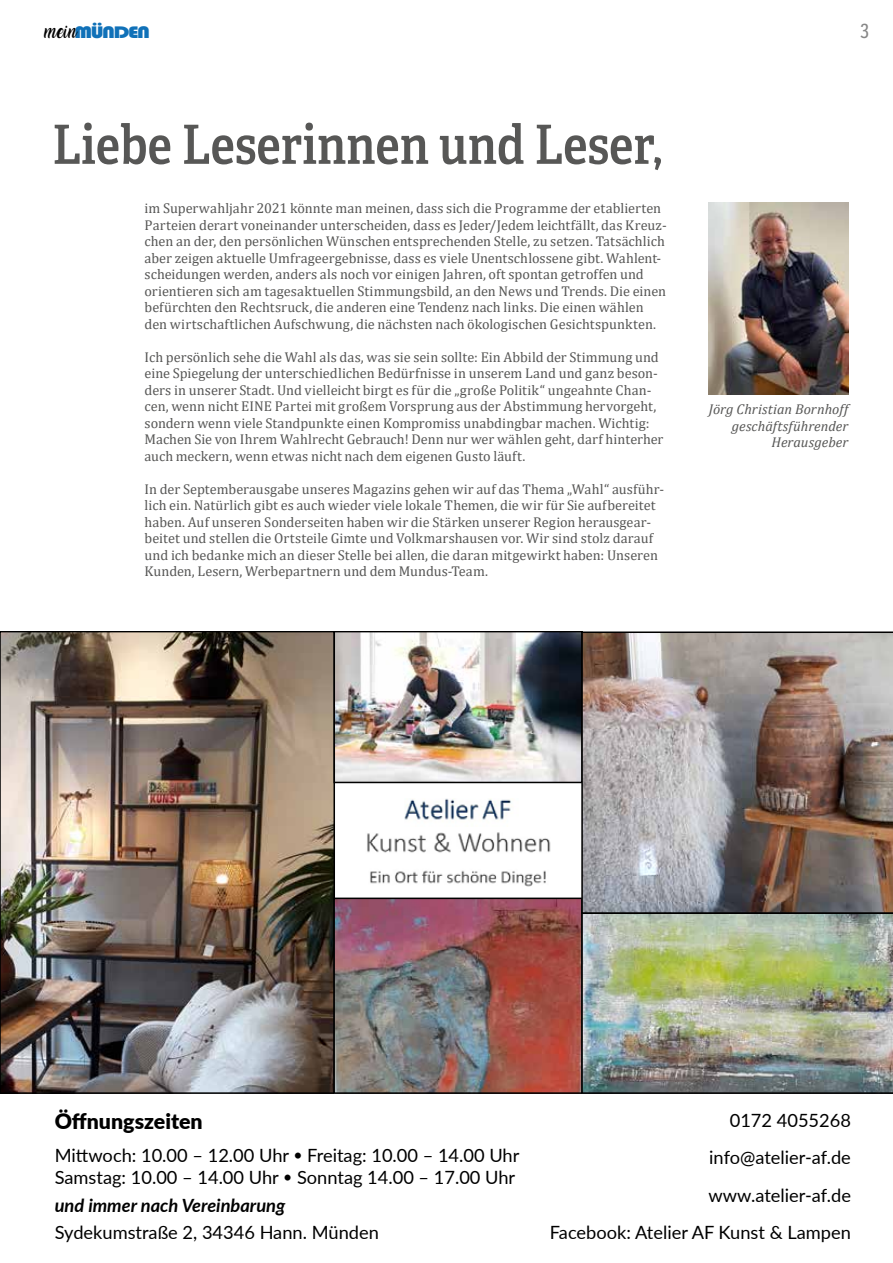
<style>
.page{position:relative;width:893px;height:1263px;background:#fff}
.page>*{position:absolute;margin:0;border:0;box-sizing:border-box;transform-origin:0 0}
.t1{font:54px "Adelle Condensed Sb";color:#575756}
.t2{font:900 21.3px "Lato";color:#000}
.t3{font:19.5px "Adelle Condensed";color:#878787}
.t4{font:18.3px/37.5px "Lato";color:#000}
.t5{font:italic 700 18.3px "Lato";color:#000}
.t6{font:17.25px "Bauhaus 93";letter-spacing:-.07em;color:#1071b8;scale:1.27 1}
.t7{font:14.25px/16.5px "Cambria";color:#575756}
.t8{font:italic 14.25px/16.5px "Cambria";letter-spacing:.005em;color:#575756;text-align:right}
.s1{font-family:"Amarillo";font-size:12.9px;color:#000}
.s2{font-family:"Archivo";font-weight:900}
</style>
<div class="page">
<img style="left:708px;top:203px;width:140px;height:192px">
<img style="left:3px;top:634px;width:329px;height:457px">
<div style="left:0;top:631px;width:335px;height:463px;border:2px solid #000"></div>
<svg style="left:367px;top:798px;width:184px;height:55px"></svg>
<img style="left:336px;top:634px;width:244px;height:146px">
<div style="left:333px;top:631px;width:250px;height:152px;border:2px solid #000"></div>
<img style="left:336px;top:900px;width:244px;height:191px">
<div style="left:333px;top:897px;width:250px;height:197px;border:2px solid #000"></div>
<img style="left:581px;top:914px;width:312px;height:180px">
<img style="left:581px;top:631px;width:312px;height:283px">
<svg style="left:370px;top:870px;width:176px;height:16px"></svg>
<p class="t6" style="left:45px;top:23px;width:85px"><span class="s1">MEIN</span>MÜNDEN</p>
<h3 class="t3" style="left:861px;top:17px;width:10px">3</h3>
<h1 class="t1" style="left:52px;top:105px;width:612px">Liebe Leserinnen und Leser,</h1>
<p class="t7" style="left:145px;top:200px;width:524px">im Superwahljahr 2021 könnte man meinen, dass sich die Programme der etablierten Parteien derart voneinander unterscheiden, dass es Jeder/Jedem leichtfällt, das Kreuz&shy;chen an der, den persönlichen Wünschen entsprechenden Stelle, zu setzen. Tatsächlich aber zeigen aktuelle Umfrageergebnisse, dass es viele Unentschlossene gibt. Wahlent&shy;scheidungen werden, anders als noch vor einigen Jahren, oft spontan getroffen und orientieren sich am tagesaktuellen Stimmungsbild, an den News und Trends. Die einen befürchten den Rechtsruck, die anderen eine Tendenz nach links. Die einen wählen den wirtschaftlichen Aufschwung, die nächsten nach ökologischen Gesichtspunkten.</p>
<p class="t7" style="left:145px;top:349px;width:520px">Ich persönlich sehe die Wahl als das, was sie sein sollte: Ein Abbild der Stimmung und eine Spiegelung der unterschiedlichen Bedürfnisse in unserem Land und ganz beson&shy;ders in unserer Stadt. Und vielleicht birgt es für die „große Politik“ ungeahnte Chan&shy;cen, wenn nicht EINE Partei mit großem Vorsprung aus der Abstimmung hervorgeht, sondern wenn viele Standpunkte einen Kompromiss unabdingbar machen. Wichtig:<br>Machen Sie von Ihrem Wahlrecht Gebrauch! Denn nur wer wählen geht, darf hinterher auch meckern, wenn etwas nicht nach dem eigenen Gusto läuft.</p>
<p class="t7" style="left:145px;top:481px;width:521px">In der Septemberausgabe unseres Magazins gehen wir auf das Thema „Wahl“ ausführ&shy;lich ein. Natürlich gibt es auch wieder viele lokale Themen, die wir für Sie aufbereitet haben. Auf unseren Sonderseiten haben wir die Stärken unserer Region herausgear&shy;beitet und stellen die Ortsteile Gimte und Volkmarshausen vor. Wir sind stolz darauf und ich bedanke mich an dieser Stelle bei allen, die daran mitgewirkt haben: Unseren Kunden, Lesern, Werbepartnern und dem Mundus-Team.</p>
<p class="t8" style="left:709px;top:400px;width:141px">Jörg Christian Bornhoff geschäftsführender<br>Herausgeber</p>
<h2 class="t2" style="left:55px;top:1105px;width:149px">Öffnungszeiten</h2>
<p class="t4" style="left:55px;top:1143px;width:466px;line-height:21.9px">Mittwoch: 10.00 – 12.00 Uhr <span class="s2">•</span> Freitag: 10.00 – 14.00 Uhr<br>Samstag: 10.00 – 14.00 Uhr <span class="s2">•</span> Sonntag 14.00 – 17.00 Uhr</p>
<p class="t5" style="left:55px;top:1191px;width:232px">und immer nach Vereinbarung</p>
<p class="t4" style="left:730px;top:1100px;width:123px">0172 4055268</p>
<p class="t4" style="left:708px;top:1138px;width:144px">info@atelier-af.de www.atelier-af.de</p>
<p class="t4" style="left:55px;top:1213px;width:326px">Sydekumstraße 2, 34346 Hann. Münden</p>
<p class="t4" style="left:550px;top:1213px;width:302px">Facebook: Atelier AF Kunst &amp; Lampen</p>
</div>
